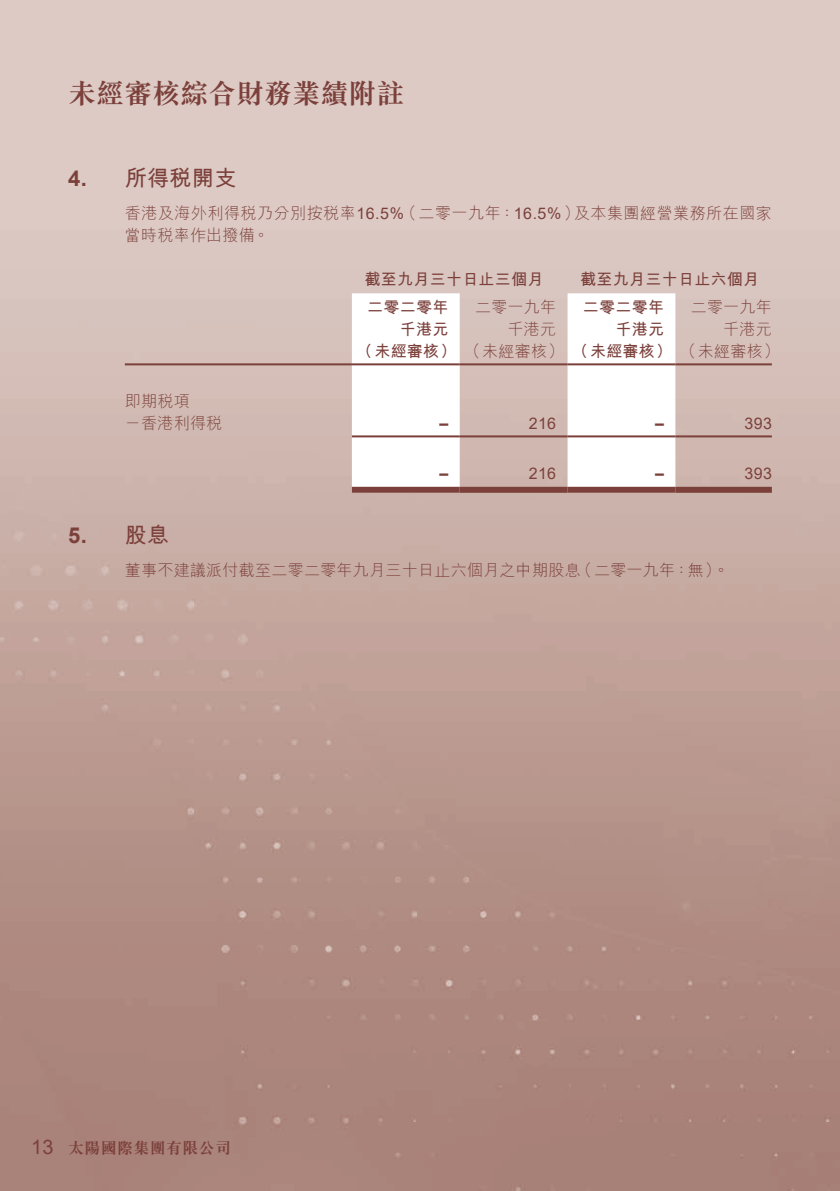
<style>
.page{position:relative;width:840px;height:1191px;background:#fff}
.page>*{position:absolute;margin:0;border:0;box-sizing:border-box;transform-origin:0 0}
.t1{font:700 28px "M Sung HK";color:#7c403b}
.t2{font:700 22px "M Hei HK";letter-spacing:.015em;color:#7c403b}
.t3{font:700 22px "Arial";color:#7c403b}
.t4{font:20px "Arial";color:#7c403b}
.t5{font:300 16px/22px "M Hei HK";letter-spacing:.015em;color:#7c403b}
.t6{font:700 16px/22px "M Hei HK";letter-spacing:.015em;color:#7c403b}
.t7{font:300 16px "M Hei HK";letter-spacing:.035em;color:#7c403b}
.t8{font:16px "Arial";letter-spacing:.015em;color:#7c403b}
.t9{font:700 16px "M Sung HK";letter-spacing:.02em;color:#7c403b}
.t10{font:700 16px "Arial";color:#7c403b}
.s1{font-family:"Arial";font-weight:400}
.s2{font-weight:300}
</style>
<div class="page">
<div style="left:0;top:0;width:839px;height:1191px;background:linear-gradient(to bottom,#e5d6d0,#a47b71)"></div>
<svg style="left:351px;top:293px;width:324px;height:194px"></svg>
<hr style="left:125px;top:363px;width:226px;height:2px;background:#7c403b">
<hr style="left:351px;top:363px;width:108px;height:2px;background:#7c403b">
<hr style="left:459px;top:363px;width:108px;height:2px;background:#7c403b">
<hr style="left:567px;top:363px;width:108px;height:2px;background:#7c403b">
<hr style="left:675px;top:363px;width:96px;height:2px;background:#7c403b">
<hr style="left:351px;top:435px;width:108px;height:2px;background:#7c403b">
<hr style="left:459px;top:435px;width:108px;height:2px;background:#7c403b">
<hr style="left:567px;top:435px;width:108px;height:2px;background:#7c403b">
<hr style="left:675px;top:435px;width:96px;height:2px;background:#7c403b">
<div style="left:351px;top:487px;width:108px;height:6px;background:#7c403b"></div>
<div style="left:459px;top:487px;width:108px;height:6px;background:#7c403b"></div>
<div style="left:567px;top:487px;width:108px;height:6px;background:#7c403b"></div>
<div style="left:675px;top:487px;width:96px;height:6px;background:#7c403b"></div>
<h1 class="t1" style="left:68px;top:75px;width:337px">未經審核綜合財務業績附註</h1>
<h2 class="t3" style="left:68px;top:163px;width:20px">4.</h2>
<h2 class="t3" style="left:68px;top:519px;width:20px">5.</h2>
<h2 class="t2" style="left:125px;top:162px;width:113px">所得稅開支</h2>
<p class="t5" style="left:125px;top:202px;width:280px">香港及海外利得稅乃分別按稅率<span class="s1">16.5%</span>當時稅率作出撥備。</p>
<p class="t5" style="left:400px;top:202px;width:181px">（二零一九年：<span class="s1">16.5%</span>）</p>
<p class="t7" style="left:573px;top:202px;width:199px">及本集團經營業務所在國家</p>
<p class="t6" style="left:364px;top:267px;width:180px">截至九月三十日止三個月</p>
<p class="t6" style="left:580px;top:267px;width:180px">截至九月三十日止六個月</p>
<p class="t6" style="left:367px;top:295px;width:83px">二零二零年</p>
<p class="t5" style="left:475px;top:296px;width:83px">二零一九年</p>
<p class="t6" style="left:582px;top:295px;width:83px">二零二零年</p>
<p class="t5" style="left:690px;top:296px;width:83px">二零一九年</p>
<p class="t5" style="left:125px;top:390px;width:66px">即期稅項</p>
<p class="t5" style="left:125px;top:412px;width:99px">－香港利得稅</p>
<h2 class="t2" style="left:125px;top:518px;width:46px">股息</h2>
<p class="t5" style="left:507px;top:318px;width:50px">千港元</p>
<p class="t5" style="left:722px;top:318px;width:50px">千港元</p>
<p class="t6" style="left:356px;top:317px;width:424px;text-indent:43px">千港元<br>（未經審核）<span class="s2">（未經審核）</span>（未經審核）<span class="s2">（未經審核(</span></p>
<p class="t6" style="left:615px;top:317px;width:50px">千港元</p>
<p class="t10" style="left:439px;top:412px;width:10px">–</p>
<p class="t10" style="left:439px;top:462px;width:10px">–</p>
<p class="t8" style="left:528px;top:413px;width:29px">216</p>
<p class="t8" style="left:528px;top:463px;width:29px">216</p>
<p class="t10" style="left:654px;top:412px;width:10px">–</p>
<p class="t10" style="left:654px;top:462px;width:10px">–</p>
<p class="t8" style="left:744px;top:413px;width:29px">393</p>
<p class="t8" style="left:744px;top:463px;width:29px">393</p>
<p class="t5" style="left:125px;top:558px;width:457px">董事不建議派付截至二零二零年九月三十日止六個月之中期股息</p>
<p class="t5" style="left:576px;top:558px;width:154px">（二零一九年：無。(</p>
<p class="t4" style="left:31px;top:1133px;width:24px">13</p>
<p class="t9" style="left:68px;top:1137px;width:164px">太陽國際集團有限公司</p>
</div>
